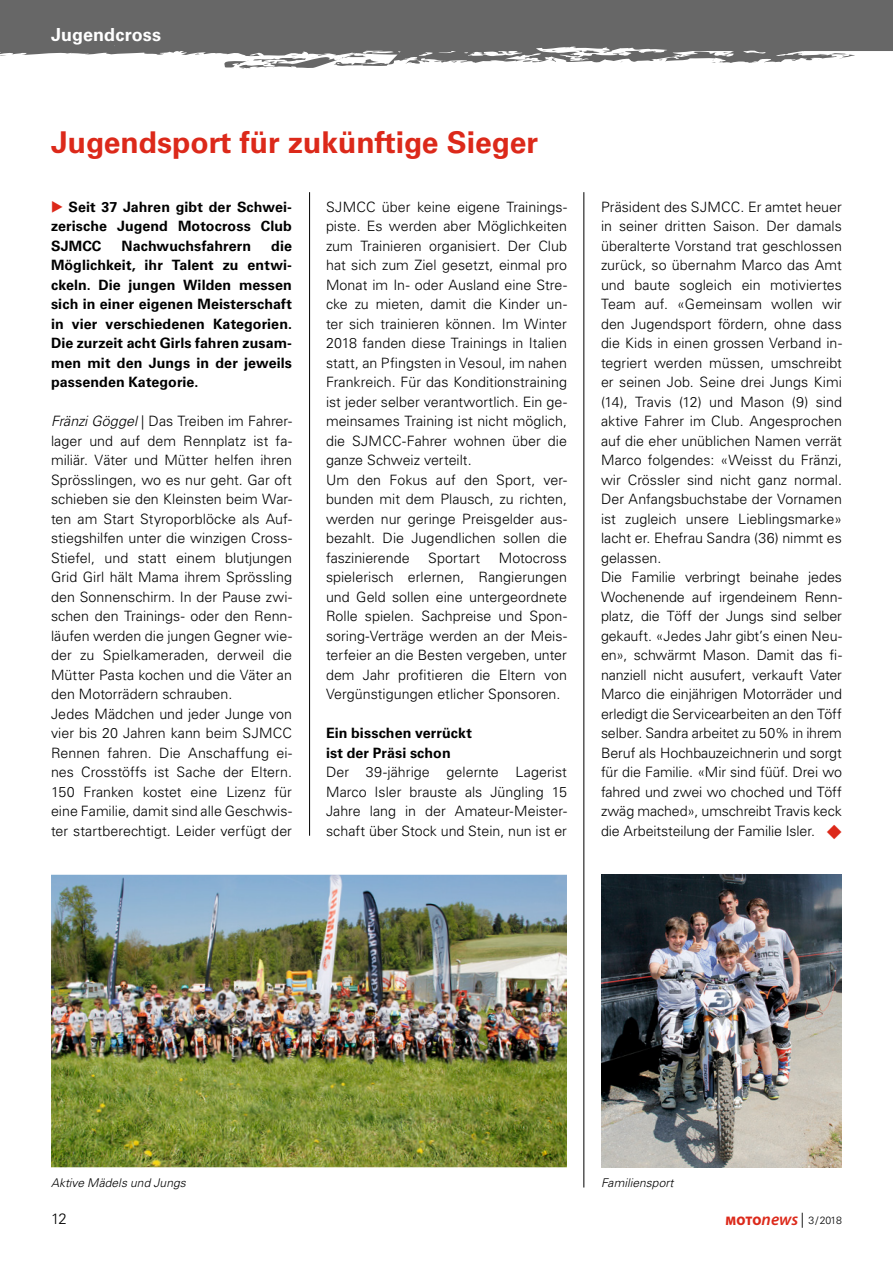
<style>
.page{position:relative;width:893px;height:1263px;background:#fff}
.page>*{position:absolute;margin:0;border:0;box-sizing:border-box;transform-origin:0 0}
.t1{font:700 30px "Univers LT";color:#dc291a}
.t2{font:700 18px "Univers LT";letter-spacing:.005em;color:#fff}
.t3{font:300 15px "Univers LT";color:#000}
.t4{font:300 14.25px/19.5px "Univers LT";color:#000}
.t5{font:700 14.25px/19.5px "Univers LT";letter-spacing:.005em;color:#000;text-align:justify}
.t6{font:italic 300 12px "Univers LT";letter-spacing:.005em;color:#000}
.t7{font:300 10.5px "Univers LT";color:#000}
.s1{font-style:italic}
.s2{font-family:"Myriad Pro";font-weight:900;font-size:12.45px;color:#dc291a}
.s3{font-family:"Myriad Pro";font-weight:600;font-style:italic;font-size:17.1px;color:#dc291a}
.s4{font-size:15px}
</style>
<div class="page">
<svg style="left:224px;top:66px;width:95px;height:3px"></svg>
<svg style="left:0;top:0;width:893px;height:66px;background:#7e7e7e"></svg>
<hr style="left:309px;top:192px;width:1px;height:644px;background:#000">
<hr style="left:584px;top:192px;width:1px;height:995px;background:#000">
<img style="left:601px;top:875px;width:241px;height:292px">
<img style="left:51px;top:875px;width:516px;height:292px">
<p class="t2" style="left:51px;top:24px;width:112px">Jugendcross</p>
<h1 class="t1" style="left:51px;top:125px;width:488px">Jugendsport für zukünftige Sieger</h1>
<p class="t5" style="left:51px;top:197px;width:242px;text-indent:18px">Seit 37 Jahren gibt der Schwei&shy;zerische Jugend Motocross Club SJMCC</p>
<p class="t5" style="left:122px;top:236px;width:131px">Nachwuchsfahrern</p>
<p class="t5" style="left:51px;top:236px;width:242px;text-indent:220px">die Möglichkeit, ihr Talent zu entwi&shy;ckeln. Die jungen Wilden messen sich in einer eigenen Meisterschaft in vier verschiedenen Kategorien.<br>Die zurzeit acht Girls fahren zusam&shy;men mit den Jungs in der jeweils passenden Kategorie.</p>
<p class="t4" style="left:51px;top:411px;width:242px"><span class="s1">Fränzi Göggel</span> | Das Treiben im Fahrer&shy;lager und auf dem Rennplatz ist fa&shy;miliär. Väter und Mütter helfen ihren Sprösslingen, wo es nur geht. Gar oft schieben sie den Kleinsten beim War&shy;ten am Start Styroporblöcke als Auf&shy;stiegshilfen unter die winzigen Cross-Stiefel, und statt einem blutjungen Grid Girl hält Mama ihrem Sprössling den Sonnenschirm. In der Pause zwi&shy;schen den Trainings- oder den Renn&shy;läufen werden die jungen Gegner wie&shy;der zu Spielkameraden, derweil die Mütter Pasta kochen und die Väter an den Motorrädern schrauben.<br>Jedes Mädchen und jeder Junge von vier bis 20 Jahren kann beim SJMCC Rennen fahren. Die Anschaffung ei&shy;nes Crosstöffs ist Sache der Eltern.<br>150 Franken kostet eine Lizenz für eine Familie, damit sind alle Geschwis&shy;ter startberechtigt. Leider verfügt der</p>
<p class="t4" style="left:326px;top:197px;width:242px">SJMCC über keine eigene Trainings&shy;piste. Es werden aber Möglichkeiten zum Trainieren organisiert. Der Club hat sich zum Ziel gesetzt, einmal pro Monat im In- oder Ausland eine Stre&shy;cke zu mieten, damit die Kinder un&shy;ter sich trainieren können. Im Winter 2018 fanden diese Trainings in Italien statt, an Pfingsten in Vesoul, im nahen Frankreich. Für das Konditionstraining ist jeder selber verantwortlich. Ein ge&shy;meinsames Training ist nicht möglich, die SJMCC-Fahrer wohnen über die ganze Schweiz verteilt.<br>Um den Fokus auf den Sport, ver&shy;bunden mit dem Plausch, zu richten, werden nur geringe Preisgelder aus&shy;bezahlt. Die Jugendlichen sollen die faszinierende</p>
<p class="t4" style="left:428px;top:548px;width:54px">Sportart</p>
<p class="t4" style="left:326px;top:548px;width:242px;text-align:justify;text-indent:173px">Motocross spielerisch erlernen, Rangierungen und Geld sollen eine untergeordnete Rolle spielen. Sachpreise und Spon&shy;soring-Verträge werden an der Meis&shy;terfeier an die Besten vergeben, unter dem Jahr profitieren die Eltern von Vergünstigungen etlicher Sponsoren.</p>
<p class="t5" style="left:326px;top:723px;width:148px">Ein bisschen verrückt ist der Präsi schon</p>
<p class="t4" style="left:326px;top:762px;width:242px;text-align:justify">Der 39-jährige gelernte Lagerist Marco Isler brauste als Jüngling 15<br>Jahre lang in der Amateur-Meister&shy;schaft über Stock und Stein, nun ist er</p>
<p class="t4" style="left:601px;top:197px;width:242px">Präsident des SJMCC. Er amtet heuer in seiner dritten Saison. Der damals überalterte Vorstand trat geschlossen zurück, so übernahm Marco das Amt und baute sogleich ein motiviertes Team auf. «Gemeinsam wollen wir den Jugendsport fördern, ohne dass die Kids in einen grossen Verband in&shy;tegriert werden müssen, umschreibt er seinen Job. Seine drei Jungs Kimi (14), Travis (12) und Mason (9) sind aktive Fahrer im Club. Angesprochen auf die eher unüblichen Namen verrät Marco folgendes: «Weisst du Fränzi, wir Crössler sind nicht ganz normal.<br>Der Anfangsbuchstabe der Vornamen ist zugleich unsere Lieblingsmarke» lacht er. Ehefrau Sandra (36) nimmt es gelassen.<br>Die Familie verbringt beinahe jedes Wochenende auf irgendeinem Renn&shy;platz, die Töff der Jungs sind selber gekauft. «Jedes Jahr gibt’s einen Neu&shy;en», schwärmt Mason. Damit das fi&shy;nanziell nicht ausufert, verkauft Vater Marco die einjährigen Motorräder und erledigt die Servicearbeiten an den Töff selber. Sandra arbeitet zu 50% in ihrem Beruf als Hochbauzeichnerin und sorgt für die Familie. «Mir sind füüf. Drei wo fahred und zwei wo choched und Töff zwäg mached», umschreibt Travis keck die Arbeitsteilung der Familie Isler.</p>
<p class="t6" style="left:51px;top:1175px;width:136px">Aktive Mädels und Jungs</p>
<p class="t6" style="left:601px;top:1175px;width:74px">Familiensport</p>
<p class="t3" style="left:51px;top:1209px;width:17px">12</p>
<p class="t7" style="left:725px;top:1214px;width:118px"><span class="s2">MOTO</span><span class="s3">news</span> <span class="s4">|</span> 3/2018</p>
</div>
